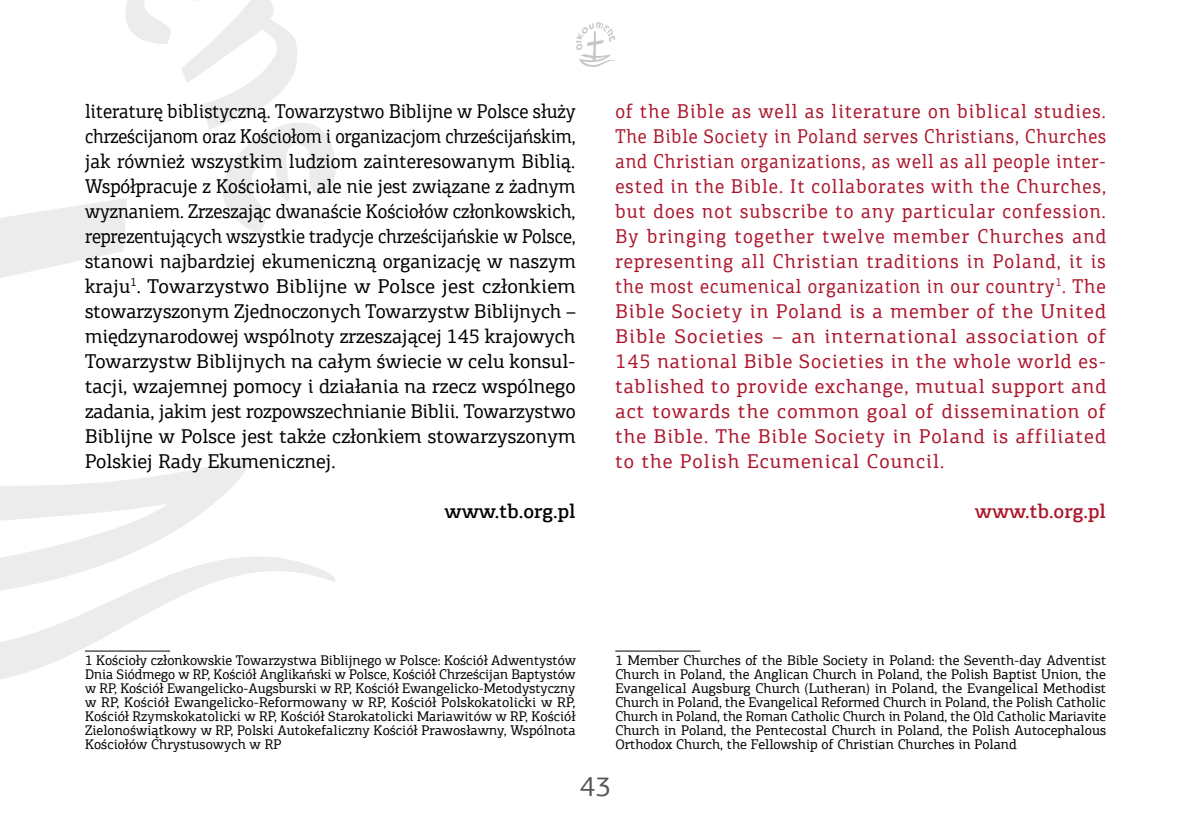
<style>
.page{position:relative;width:1191px;height:840px;background:#fff}
.page>*{position:absolute;margin:0;border:0;box-sizing:border-box;transform-origin:0 0}
.t1{font:28px "PF Agora Sans Pro";color:#565656}
.t2{font:20px/25px "PF Agora Slab Pro";color:#000;text-align:justify;scale:.94 1}
.t3{font:20px/25px "PF Agora Slab Pro";letter-spacing:.055em;color:#ac162c;text-align:justify;scale:.95 1}
.t4{font:500 20px "PF Agora Slab Pro";color:#000}
.t5{font:500 20px "PF Agora Slab Pro";color:#ac162c}
.t6{font:14px/14px "PF Agora Slab Pro";color:#000;text-align:justify}
</style>
<div class="page">
<svg style="left:0;top:0;width:336px;height:679px"></svg>
<svg style="left:576px;top:22px;width:39px;height:45px"></svg>
<hr style="left:85px;top:650px;width:85px;height:1px;background:#000">
<hr style="left:615px;top:650px;width:85px;height:1px;background:#000">
<p class="t2" style="left:85px;top:99px;width:524px">literaturę biblistyczną. Towarzystwo Biblijne w Polsce służy chrześcijanom oraz Kościołom i organizacjom chrześcijańskim, jak również wszystkim ludziom zainteresowanym Biblią.<br>Współpracuje z Kościołami, ale nie jest związane z żadnym wyznaniem. Zrzeszając dwanaście Kościołów członkowskich, reprezentujących wszystkie tradycje chrześcijańskie w Polsce, stanowi najbardziej ekumeniczną organizację w naszym kraju<sup>1</sup>. Towarzystwo Biblijne w Polsce jest członkiem stowarzyszonym Zjednoczonych Towarzystw Biblijnych – międzynarodowej wspólnoty zrzeszającej 145 krajowych Towarzystw Biblijnych na całym świecie w celu konsul&shy;tacji, wzajemnej pomocy i działania na rzecz wspólnego zadania, jakim jest rozpowszechnianie Biblii. Towarzystwo Biblijne w Polsce jest także członkiem stowarzyszonym Polskiej Rady Ekumenicznej.</p>
<h2 class="t4" style="left:444px;top:498px;width:133px">www.tb.org.pl</h2>
<p class="t3" style="left:615px;top:99px;width:518px">of the Bible as well as literature on biblical studies.<br>The Bible Society in Poland serves Christians, Churches and Christian organizations, as well as all people inter&shy;ested in the Bible. It collaborates with the Churches, but does not subscribe to any particular confession.<br>By bringing together twelve member Churches and representing all Christian traditions in Poland, it is the most ecumenical organization in our country<sup>1</sup>. The Bible Society in Poland is a member of the United Bible Societies – an international association of 145 national Bible Societies in the whole world es&shy;tablished to provide exchange, mutual support and act towards the common goal of dissemination of the Bible. The Bible Society in Poland is affiliated to the Polish Ecumenical Council.</p>
<h2 class="t5" style="left:974px;top:498px;width:133px">www.tb.org.pl</h2>
<p class="t6" style="left:85px;top:653px;width:492px">1 Kościoły członkowskie Towarzystwa Biblijnego w Polsce: Kościół Adwentystów Dnia Siódmego w RP, Kościół Anglikański w Polsce, Kościół Chrześcijan Baptystów w RP, Kościół Ewangelicko-Augsburski w RP, Kościół Ewangelicko-Metodystyczny w RP, Kościół Ewangelicko-Reformowany w RP, Kościół Polskokatolicki w RP, Kościół Rzymskokatolicki w RP, Kościół Starokatolicki Mariawitów w RP, Kościół Zielonoświątkowy w RP, Polski Autokefaliczny Kościół Prawosławny, Wspólnota Kościołów Chrystusowych w RP</p>
<p class="t6" style="left:615px;top:653px;width:492px">1 Member Churches of the Bible Society in Poland: the Seventh-day Adventist Church in Poland, the Anglican Church in Poland, the Polish Baptist Union, the Evangelical Augsburg Church (Lutheran) in Poland, the Evangelical Methodist Church in Poland, the Evangelical Reformed Church in Poland, the Polish Catholic Church in Poland, the Roman Catholic Church in Poland, the Old Catholic Mariavite Church in Poland, the Pentecostal Church in Poland, the Polish Autocephalous Orthodox Church, the Fellowship of Christian Churches in Poland</p>
<h1 class="t1" style="left:580px;top:769px;width:33px">43</h1>
</div>
